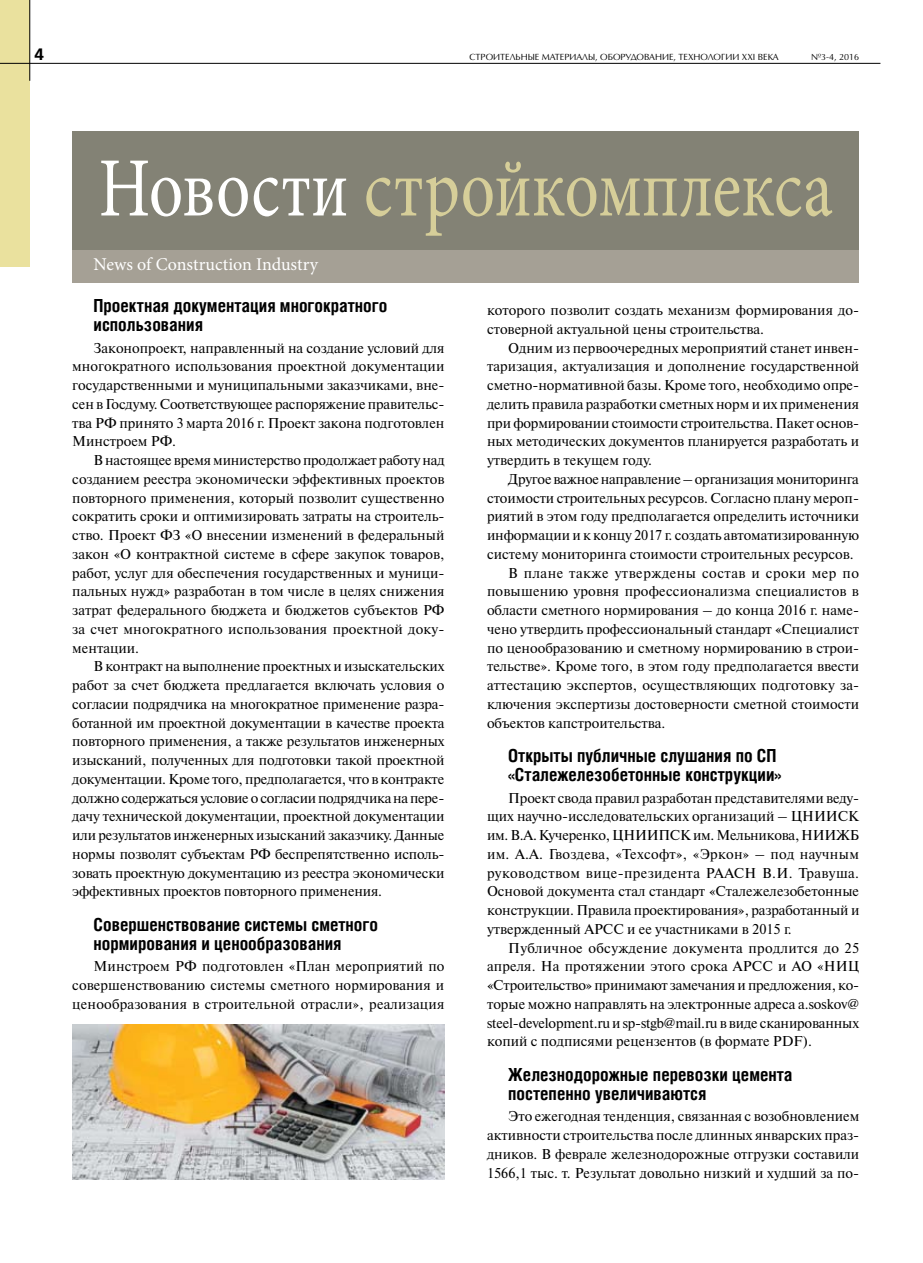
<style>
.page{position:relative;width:923px;height:1263px;background:#fff}
.page>*{position:absolute;margin:0;border:0;box-sizing:border-box;transform-origin:0 0}
.t1{font:84.3px "Minion Pro";color:#d6ce99;scale:.8 1}
.t2{font:700 18px/18.8px "Helios Cond";color:#000}
.t3{font:18px "Minion Pro";color:#fff}
.t4{font:14.25px/18.8px "Newton C";color:#000;text-align:justify}
.t5{font:14.25px "Newton C";letter-spacing:.035em;color:#000}
.t6{font:9px "AG Opus";color:#000}
.s1{color:#fff}
</style>
<div class="page">
<div style="left:72px;top:132px;width:787px;height:118px;background:#838275"></div>
<div style="left:72px;top:250px;width:787px;height:33px;background:#a5a095"></div>
<img style="left:72px;top:1025px;width:372px;height:155px">
<div style="left:0;top:0;width:30px;height:267px;background:#eae19e"></div>
<hr style="left:29px;top:0;width:1px;height:81px;background:#000">
<hr style="left:0;top:63px;width:880px;height:1px;background:#000">
<p class="t6" style="left:469px;top:51px;width:311px">СТРОИТЕЛЬНЫЕ МАТЕРИАЛЫ, ОБОРУДОВАНИЕ, ТЕХНОЛОГИИ XXI ВЕКА</p>
<p class="t6" style="left:811px;top:51px;width:50px">№3-4, 2016</p>
<h1 class="t1" style="left:99px;top:132px;width:919px"><span class="s1">Новости</span> стройкомплекса</h1>
<p class="t3" style="left:94px;top:252px;width:226px">News of Construction Industry</p>
<p class="t2" style="left:94px;top:296px;width:295px">Проектная документация многократного использования</p>
<p class="t4" style="left:72px;top:338px;width:374px;text-indent:21px">Законопроект, направленный на создание условий для многократного использования проектной документации государственными и муниципальными заказчиками, вне&shy;сен в Госдуму. Соответствующее распоряжение правительс&shy;тва РФ принято 3 марта 2016 г. Проект закона подготовлен Минстроем РФ.</p>
<p class="t4" style="left:72px;top:451px;width:374px;text-indent:21px">В настоящее время министерство продолжает работу над созданием реестра экономически эффективных проектов повторного применения, который позволит существенно сократить сроки и оптимизировать затраты на строитель&shy;ство. Проект ФЗ «О внесении изменений в федеральный закон «О контрактной системе в сфере закупок товаров, работ, услуг для обеспечения государственных и муници&shy;пальных нужд» разработан в том числе в целях снижения затрат федерального бюджета и бюджетов субъектов РФ за счет многократного использования проектной доку&shy;ментации.</p>
<p class="t4" style="left:72px;top:657px;width:374px;text-indent:21px">В контракт на выполнение проектных и изыскательских работ за счет бюджета предлагается включать условия о согласии подрядчика на многократное применение разра&shy;ботанной им проектной документации в качестве проекта повторного применения, а также результатов инженерных изысканий, полученных для подготовки такой проектной документации. Кроме того, предполагается, что в контракте должно содержаться условие о согласии подрядчика на пере&shy;дачу технической документации, проектной документации или результатов инженерных изысканий заказчику. Данные нормы позволят субъектам РФ беспрепятственно исполь&shy;зовать проектную документацию из реестра экономически эффективных проектов повторного применения.</p>
<p class="t2" style="left:94px;top:915px;width:286px">Совершенствование системы сметного нормирования и ценообразования</p>
<p class="t4" style="left:72px;top:957px;width:374px;text-indent:21px">Минстроем РФ подготовлен «План мероприятий по совершенствованию системы сметного нормирования и ценообразования в строительной отрасли», реализация</p>
<p class="t4" style="left:487px;top:301px;width:374px">которого позволит создать механизм формирования до&shy;стоверной актуальной цены строительства.</p>
<p class="t4" style="left:487px;top:338px;width:374px;text-indent:21px">Одним из первоочередных мероприятий станет инвен&shy;таризация, актуализация и дополнение государственной сметно-нормативной базы. Кроме того, необходимо опре&shy;делить правила разработки сметных норм и их применения при формировании стоимости строительства. Пакет основ&shy;ных методических документов планируется разработать и утвердить в текущем году.</p>
<p class="t4" style="left:508px;top:470px;width:352px">Другое важное направление – организация мониторинга</p>
<p class="t4" style="left:487px;top:488px;width:374px">стоимости строительных ресурсов. Согласно плану мероп-</p>
<p class="t4" style="left:487px;top:507px;width:374px">риятий в этом году предполагается определить источники</p>
<p class="t4" style="left:487px;top:526px;width:374px">информации и к концу 2017 г. создать автоматизированную</p>
<p class="t4" style="left:487px;top:545px;width:368px">систему мониторинга стоимости строительных ресурсов.</p>
<p class="t5" style="left:508px;top:565px;width:352px">В плане также утверждены состав и сроки мер по</p>
<p class="t4" style="left:487px;top:582px;width:373px">повышению уровня профессионализма специалистов в</p>
<p class="t4" style="left:487px;top:601px;width:374px">области сметного нормирования – до конца 2016 г. наме-</p>
<p class="t4" style="left:487px;top:620px;width:374px">чено утвердить профессиональный стандарт «Специалист</p>
<p class="t4" style="left:487px;top:638px;width:374px">по ценообразованию и сметному нормированию в строи-</p>
<p class="t4" style="left:487px;top:657px;width:374px">тельстве». Кроме того, в этом году предполагается ввести</p>
<p class="t4" style="left:487px;top:676px;width:374px">аттестацию экспертов, осуществляющих подготовку за-</p>
<p class="t4" style="left:487px;top:695px;width:374px">ключения экспертизы достоверности сметной стоимости</p>
<p class="t4" style="left:487px;top:713px;width:180px">объектов капстроительства.</p>
<p class="t2" style="left:508px;top:746px;width:274px">Открыты публичные слушания по СП «Сталежелезобетонные конструкции»</p>
<p class="t4" style="left:487px;top:788px;width:374px;text-indent:21px">Проект свода правил разработан представителями веду&shy;щих научно-исследовательских организаций – ЦНИИСК им. В.А. Кучеренко, ЦНИИПСК им. Мельникова,НИИЖБ им. А.А. Гвоздева, «Техсофт», «Эркон» – под научным руководством вице-президента РААСН В.И. Травуша.<br>Основой документа стал стандарт «Сталежелезобетонные конструкции. Правила проектирования», разработанный и утвержденный АРСС и ее участниками в 2015 г.</p>
<p class="t4" style="left:487px;top:938px;width:374px;text-indent:21px">Публичное обсуждение документа продлится до 25 апреля. На протяжении этого срока АРСС и АО «НИЦ «Строительство» принимают замечания и предложения, ко&shy;торые можно направлять на электронные адреса a.soskov@ steel-development.ru и sp-stgb@mail.ru в виде сканированных копий с подписями рецензентов (в формате PDF).</p>
<p class="t2" style="left:508px;top:1065px;width:286px">Железнодорожные перевозки цемента постепенно увеличиваются</p>
<p class="t4" style="left:487px;top:1107px;width:374px;text-indent:21px">Это ежегодная тенденция, связанная с возобновлением активности строительства после длинных январских праз&shy;дников. В феврале железнодорожные отгрузки составили 1566,1 тыс. т. Результат довольно низкий и худший за по-</p>
</div>
